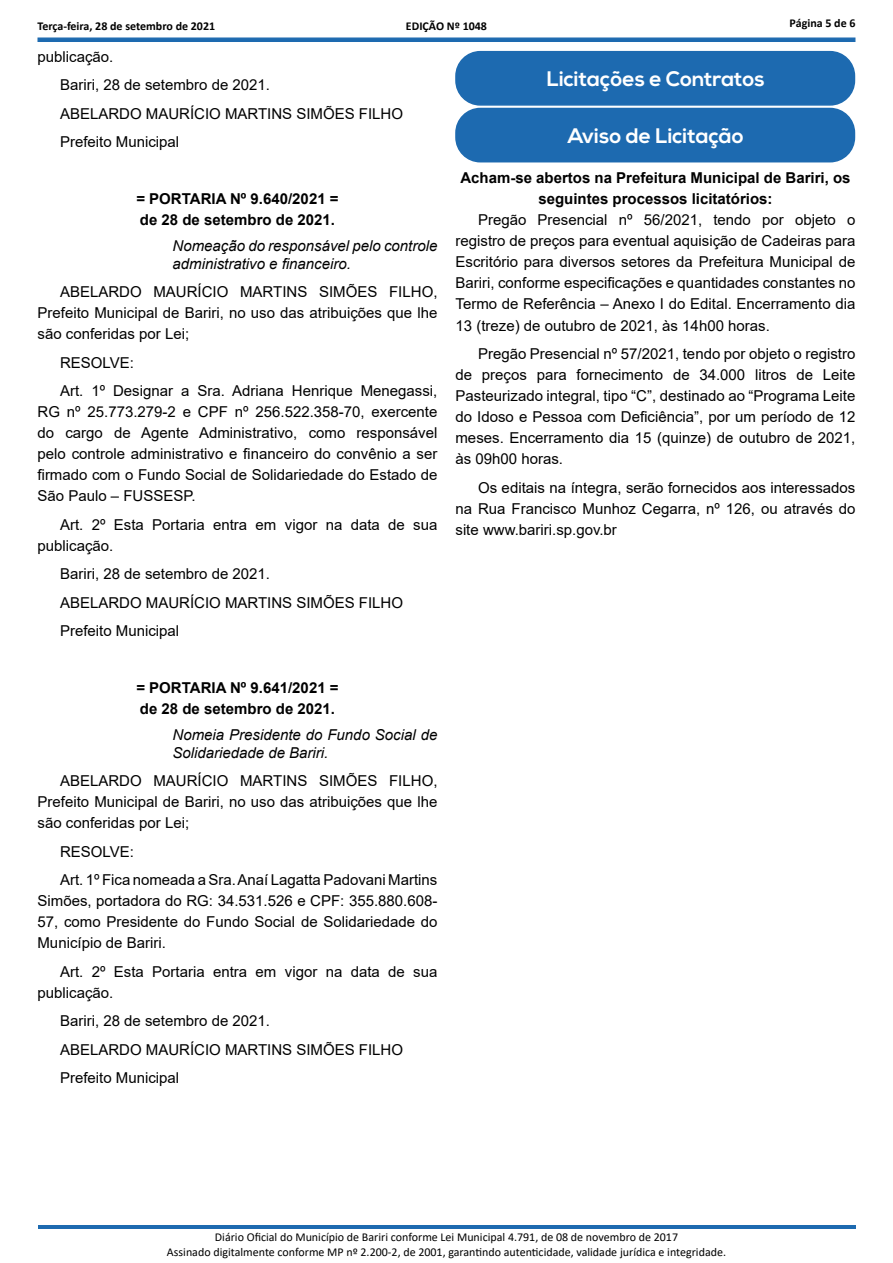
<style>
.page{position:relative;width:893px;height:1263px;background:#fff}
.page>*{position:absolute;margin:0;border:0;box-sizing:border-box;transform-origin:0 0}
.TÍTULO_CAIXAS_ENTIDA{font:700 21px "Nexa";color:#fff}
._2_-_Corpo{font:15px/21px "Arial";color:#000;text-align:justify}
._1_-_Cabeçalho{font:700 15px/21px "Arial";color:#000;text-align:center}
._3_-_Ementa{font:italic 15px/18px "Arial";color:#000}
.t1{font:12px/14.4px "Calibri";color:#000;text-align:center}
.t2{font:700 12px "Calibri";color:#000}
</style>
<div class="page">
<hr style="left:38px;top:38px;width:817px;height:4px;background:#1d6ab0">
<hr style="left:38px;top:1225px;width:817px;height:3px;background:#1d6ab0">
<div style="left:456px;top:52px;width:398px;height:53px;background:#1d6ab0;border-radius:24px"></div>
<div style="left:455px;top:51px;width:400px;height:55px;border:2px solid #1d6ab0;border-radius:24px"></div>
<div style="left:456px;top:108px;width:398px;height:54px;background:#1d6ab0;border-radius:24px"></div>
<div style="left:455px;top:108px;width:400px;height:54px;border:2px solid #1d6ab0;border-radius:24px"></div>
<p class="t2" style="left:38px;top:17px;width:179px">Terça-feira, 28 de setembro de 2021</p>
<p class="t2" style="left:406px;top:17px;width:83px">EDIÇÃO Nº 1048</p>
<p class="t2" style="left:790px;top:14px;width:67px">Página 5 de 6</p>
<p class="_2_-_Corpo" style="left:38px;top:46px;width:77px">publicação.</p>
<p class="_2_-_Corpo" style="left:60px;top:74px;width:212px">Bariri, 28 de setembro de 2021.</p>
<p class="_2_-_Corpo" style="left:60px;top:103px;width:345px">ABELARDO MAURÍCIO MARTINS SIMÕES FILHO</p>
<p class="_2_-_Corpo" style="left:60px;top:131px;width:121px">Prefeito Municipal</p>
<p class="_1_-_Cabeçalho" style="left:136px;top:189px;width:204px">= PORTARIA Nº 9.640/2021 =</p>
<p class="_1_-_Cabeçalho" style="left:140px;top:210px;width:197px">de 28 de setembro de 2021.</p>
<p class="_3_-_Ementa" style="left:172px;top:237px;width:266px">Nomeação do responsável pelo controle administrativo e financeiro.</p>
<p class="_2_-_Corpo" style="left:38px;top:281px;width:401px;text-indent:22px">ABELARDO MAURÍCIO MARTINS SIMÕES FILHO, Prefeito Municipal de Bariri, no uso das atribuições que lhe são conferidas por Lei;</p>
<p class="_2_-_Corpo" style="left:60px;top:352px;width:75px">RESOLVE:</p>
<p class="_2_-_Corpo" style="left:38px;top:380px;width:401px;text-indent:22px">Art. 1º Designar a Sra. Adriana Henrique Menegassi, RG nº 25.773.279-2 e CPF nº 256.522.358-70, exercente do cargo de Agente Administrativo, como responsável pelo controle administrativo e financeiro do convênio a ser firmado com o Fundo Social de Solidariedade do Estado de São Paulo – FUSSESP.</p>
<p class="_2_-_Corpo" style="left:38px;top:514px;width:401px;text-indent:22px">Art. 2º Esta Portaria entra em vigor na data de sua publicação.</p>
<p class="_2_-_Corpo" style="left:60px;top:563px;width:212px">Bariri, 28 de setembro de 2021.</p>
<p class="_2_-_Corpo" style="left:60px;top:592px;width:345px">ABELARDO MAURÍCIO MARTINS SIMÕES FILHO</p>
<p class="_2_-_Corpo" style="left:60px;top:620px;width:121px">Prefeito Municipal</p>
<p class="_1_-_Cabeçalho" style="left:136px;top:678px;width:204px">= PORTARIA Nº 9.641/2021 =</p>
<p class="_1_-_Cabeçalho" style="left:140px;top:699px;width:197px">de 28 de setembro de 2021.</p>
<p class="_3_-_Ementa" style="left:172px;top:726px;width:266px">Nomeia Presidente do Fundo Social de<br>Solidariedade de Bariri.</p>
<p class="_2_-_Corpo" style="left:38px;top:770px;width:401px;text-indent:22px">ABELARDO MAURÍCIO MARTINS SIMÕES FILHO, Prefeito Municipal de Bariri, no uso das atribuições que lhe são conferidas por Lei;</p>
<p class="_2_-_Corpo" style="left:60px;top:841px;width:75px">RESOLVE:</p>
<p class="_2_-_Corpo" style="left:38px;top:869px;width:401px;text-indent:22px">Art. 1º Fica nomeada a Sra. Anaí Lagatta Padovani Martins Simões, portadora do RG: 34.531.526 e CPF: 355.880.608- 57, como Presidente do Fundo Social de Solidariedade do Município de Bariri.</p>
<p class="_2_-_Corpo" style="left:38px;top:961px;width:401px;text-indent:22px">Art. 2º Esta Portaria entra em vigor na data de sua publicação.</p>
<p class="_2_-_Corpo" style="left:60px;top:1010px;width:212px">Bariri, 28 de setembro de 2021.</p>
<p class="_2_-_Corpo" style="left:60px;top:1039px;width:345px">ABELARDO MAURÍCIO MARTINS SIMÕES FILHO</p>
<p class="_2_-_Corpo" style="left:60px;top:1067px;width:121px">Prefeito Municipal</p>
<p class="TÍTULO_CAIXAS_ENTIDA" style="left:547px;top:67px;width:219px">Licitações e Contratos</p>
<p class="TÍTULO_CAIXAS_ENTIDA" style="left:568px;top:124px;width:178px">Aviso de Licitação</p>
<p class="_1_-_Cabeçalho" style="left:460px;top:168px;width:392px">Acham-se abertos na Prefeitura Municipal de Bariri, os seguintes processos licitatórios:</p>
<p class="_2_-_Corpo" style="left:455px;top:210px;width:401px;text-indent:22px">Pregão Presencial nº 56/2021, tendo por objeto o registro de preços para eventual aquisição de Cadeiras para Escritório para diversos setores da Prefeitura Municipal de Bariri, conforme especificações e quantidades constantes no Termo de Referência – Anexo I do Edital. Encerramento dia 13 (treze) de outubro de 2021, às 14h00 horas.</p>
<p class="_2_-_Corpo" style="left:455px;top:343px;width:401px;text-indent:22px">Pregão Presencial nº 57/2021, tendo por objeto o registro de preços para fornecimento de 34.000 litros de Leite Pasteurizado integral, tipo “C”, destinado ao “Programa Leite do Idoso e Pessoa com Deficiência”, por um período de 12 meses. Encerramento dia 15 (quinze) de outubro de 2021, às 09h00 horas.</p>
<p class="_2_-_Corpo" style="left:455px;top:477px;width:401px;text-indent:22px">Os editais na íntegra, serão fornecidos aos interessados na Rua Francisco Munhoz Cegarra, nº 126, ou através do site www.bariri.sp.gov.br</p>
<p class="t1" style="left:167px;top:1230px;width:561px">Diário Oficial do Município de Bariri conforme Lei Municipal 4.791, de 08 de novembro de 2017<br>Assinado digitalmente conforme MP nº 2.200-2, de 2001, garantindo autenticidade, validade jurídica e integridade.</p>
</div>
